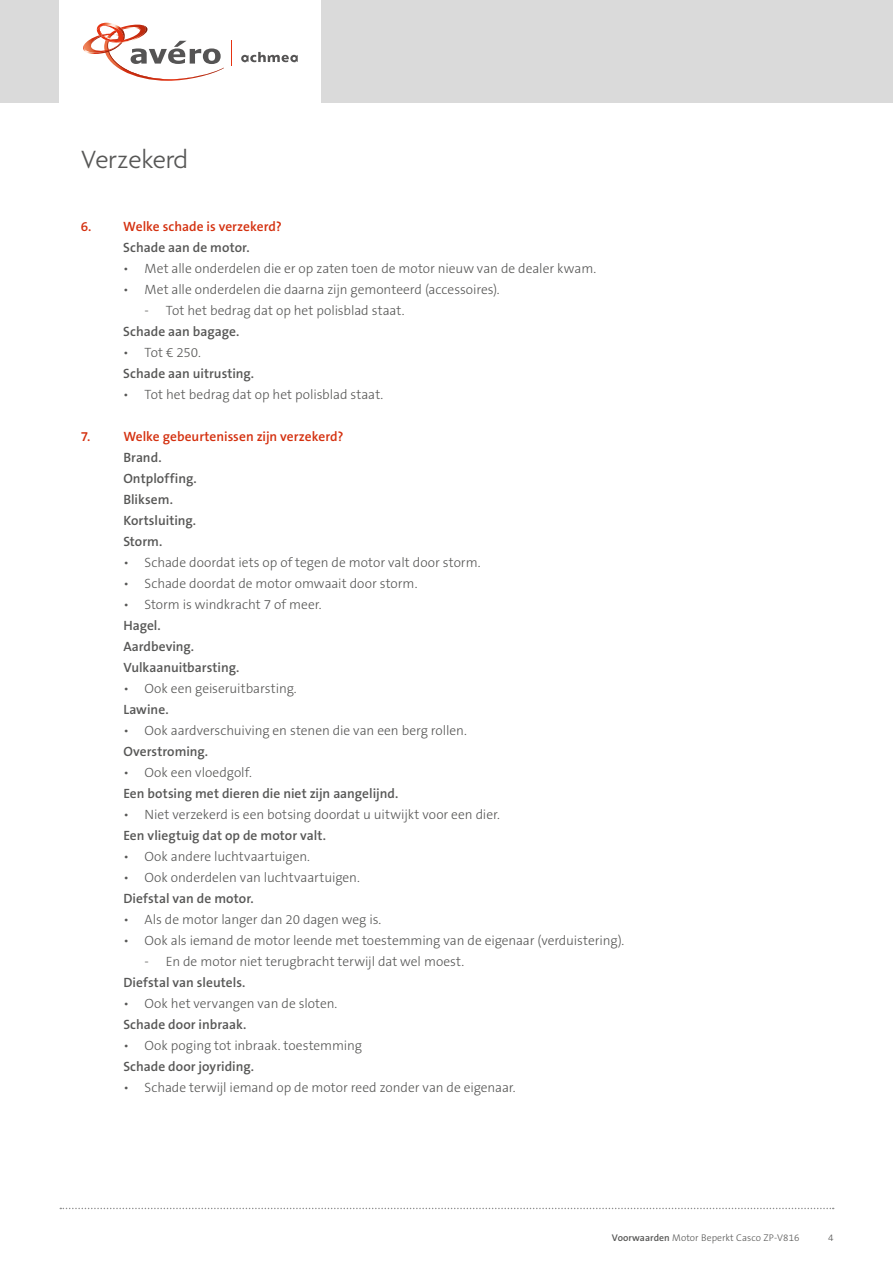
<style>
.page{position:relative;width:893px;height:1263px;background:#fff}
.page>*{position:absolute;margin:0;border:0;box-sizing:border-box;transform-origin:0 0}
.t1{font:300 27px "Agenda";color:#575756}
.t2{font:300 13.5px "The Sans B3";letter-spacing:-.005em;color:#575756}
.t3{font:600 13.5px/21px "The Sans B6";color:#575756}
.t4{font:600 13.5px "The Sans B6";color:#d4300f}
.t5{font:300 9.75px "The Sans B3";letter-spacing:.005em;color:#575756}
.s1{font-family:"The Sans B6";font-weight:600}
</style>
<div class="page">
<div style="left:0;top:0;width:893px;height:103px;background:#dadada"></div>
<div style="left:60px;top:0;width:261px;height:103px;background:#fff"></div>
<svg style="left:241px;top:52px;width:57px;height:10px"></svg>
<svg style="left:83px;top:22px;width:141px;height:59px"></svg>
<svg style="left:231px;top:41px;width:1px;height:25px"></svg>
<svg style="left:60px;top:1208px;width:774px;height:1px"></svg>
<h1 class="t1" style="left:81px;top:145px;width:109px">Verzekerd</h1>
<p class="t4" style="left:81px;top:219px;width:202px">6. Welke schade is verzekerd?</p>
<p class="t3" style="left:123px;top:238px;width:128px">Schade aan de motor.</p>
<p class="t2" style="left:123px;top:262px;width:474px">• Met alle onderdelen die er op zaten toen de motor nieuw van de dealer kwam.</p>
<p class="t2" style="left:123px;top:283px;width:378px">• Met alle onderdelen die daarna zijn gemonteerd (accessoires).</p>
<p class="t2" style="left:145px;top:304px;width:261px">- Tot het bedrag dat op het polisblad staat.</p>
<p class="t3" style="left:123px;top:322px;width:117px">Schade aan bagage.</p>
<p class="t2" style="left:123px;top:346px;width:79px">• Tot € 250.</p>
<p class="t3" style="left:123px;top:364px;width:132px">Schade aan uitrusting.</p>
<p class="t2" style="left:123px;top:388px;width:261px">• Tot het bedrag dat op het polisblad staat.</p>
<p class="t4" style="left:81px;top:429px;width:11px">7.</p>
<p class="t4" style="left:123px;top:429px;width:222px">Welke gebeurtenissen zijn verzekerd?</p>
<p class="t3" style="left:123px;top:448px;width:75px">Brand.<br>Ontploffing.<br>Bliksem.<br>Kortsluiting.<br>Storm.</p>
<p class="t2" style="left:123px;top:556px;width:359px">• Schade doordat iets op of tegen de motor valt door storm.</p>
<p class="t2" style="left:123px;top:577px;width:296px">• Schade doordat de motor omwaait door storm.</p>
<p class="t2" style="left:123px;top:598px;width:200px">• Storm is windkracht 7 of meer.</p>
<p class="t3" style="left:123px;top:616px;width:118px">Hagel.<br>Aardbeving.<br>Vulkaanuitbarsting.</p>
<p class="t2" style="left:123px;top:682px;width:175px">• Ook een geiseruitbarsting.</p>
<p class="t3" style="left:123px;top:700px;width:47px">Lawine.</p>
<p class="t2" style="left:123px;top:724px;width:345px">• Ook aardverschuiving en stenen die van een berg rollen.</p>
<p class="t3" style="left:123px;top:742px;width:86px">Overstroming.</p>
<p class="t2" style="left:123px;top:766px;width:130px">• Ook een vloedgolf.</p>
<p class="t3" style="left:123px;top:784px;width:276px">Een botsing met dieren die niet zijn aangelijnd.</p>
<p class="t2" style="left:123px;top:808px;width:378px">• Niet verzekerd is een botsing doordat u uitwijkt voor een dier.</p>
<p class="t3" style="left:123px;top:826px;width:204px">Een vliegtuig dat op de motor valt.</p>
<p class="t2" style="left:123px;top:850px;width:188px">• Ook andere luchtvaartuigen.</p>
<p class="t2" style="left:123px;top:871px;width:238px">• Ook onderdelen van luchtvaartuigen.</p>
<p class="t3" style="left:123px;top:889px;width:132px">Diefstal van de motor.</p>
<p class="t2" style="left:123px;top:913px;width:260px">• Als de motor langer dan 20 dagen weg is.</p>
<p class="t2" style="left:123px;top:934px;width:503px">• Ook als iemand de motor leende met toestemming van de eigenaar (verduistering).</p>
<p class="t2" style="left:145px;top:955px;width:321px">- En de motor niet terugbracht terwijl dat wel moest.</p>
<p class="t3" style="left:123px;top:973px;width:124px">Diefstal van sleutels.</p>
<p class="t2" style="left:123px;top:997px;width:216px">• Ook het vervangen van de sloten.</p>
<p class="t3" style="left:123px;top:1015px;width:125px">Schade door inbraak.</p>
<p class="t2" style="left:123px;top:1039px;width:240px">• Ook poging tot inbraak. toestemming</p>
<p class="t3" style="left:123px;top:1057px;width:132px">Schade door joyriding.</p>
<p class="t2" style="left:123px;top:1081px;width:394px">• Schade terwijl iemand op de motor reed zonder van de eigenaar.</p>
<p class="t5" style="left:612px;top:1233px;width:189px"><span class="s1">Voorwaarden</span> Motor Beperkt Casco ZP-V816</p>
<p class="t5" style="left:828px;top:1233px;width:7px">4</p>
</div>
